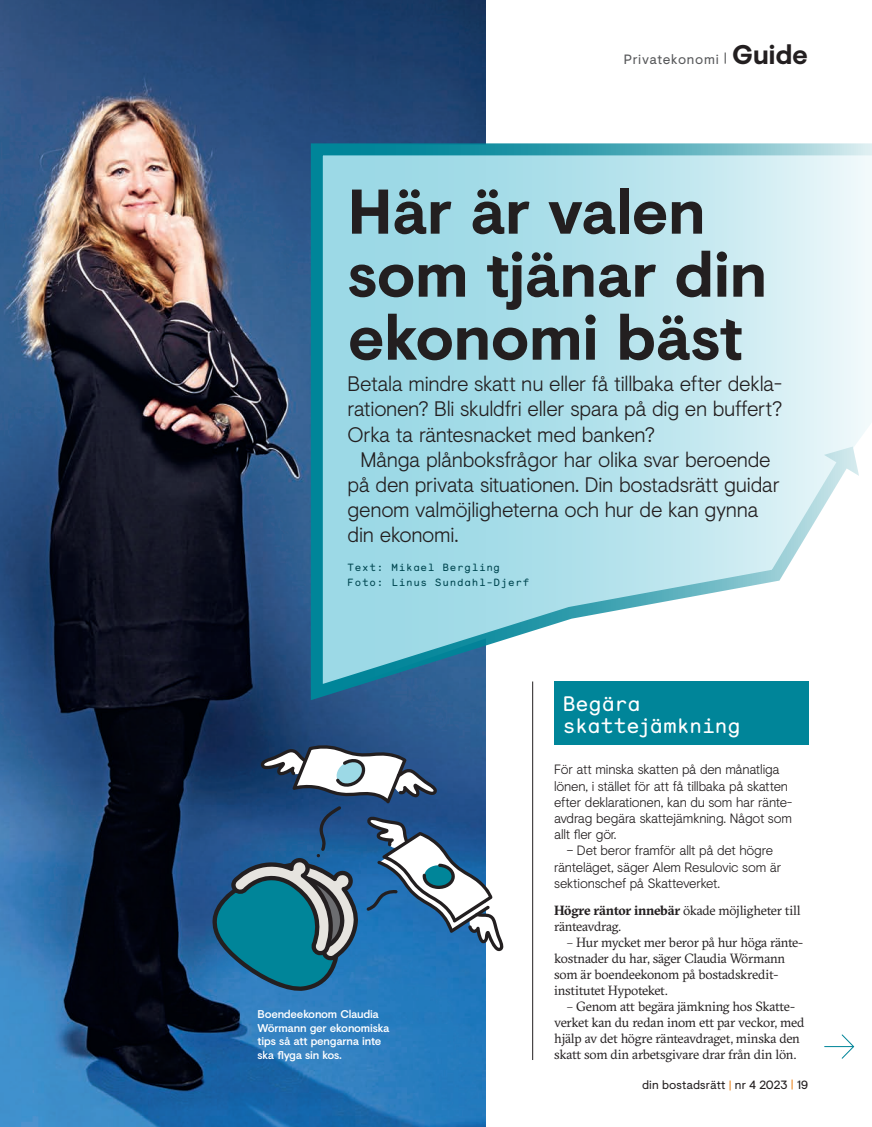
<style>
.page{position:relative;width:872px;height:1127px;background:#fff}
.page>*{position:absolute;margin:0;border:0;box-sizing:border-box;transform-origin:0 0}
.t1{font:700 63px/63px "Visuelt";letter-spacing:-.015em;color:#231f20}
.t2{font:300 21px/25.2px "Visuelt";letter-spacing:-.015em;color:#231f20;text-align:justify}
.t3{font:21px/22.5px "Monosten";letter-spacing:-.005em;color:#fff}
.t4{font:300 13.5px/16.2px "Visuelt";letter-spacing:-.02em;color:#231f20}
.t5{font:13.5px "Visuelt";letter-spacing:.055em;color:#57585a}
.t6{font:13.35px/16px "GT Sectra";letter-spacing:-.02em;color:#231f20}
.t7{font:12px "Visuelt";letter-spacing:.01em;color:#231f20}
.t8{font:500 11.25px/13.5px "Visuelt";letter-spacing:-.02em;color:#fff}
.t9{font:10.5px/14.4px "Monosten";letter-spacing:.075em;color:#004650}
.s1{font-weight:700;font-size:27px;color:#231f20}
.s2{font-weight:700}
.s3{color:#ea841f}
</style>
<div class="page">
<img style="left:0;top:0;width:485px;height:1127px">
<svg style="left:305px;top:137px;width:567px;height:565px;background:#b1dce7"></svg>
<svg style="left:824px;top:446px;width:35px;height:30px"></svg>
<hr style="left:532px;top:681px;width:1px;height:379px;background:#231f20">
<div style="left:554px;top:681px;width:254px;height:64px;background:#008599"></div>
<svg style="left:212px;top:744px;width:292px;height:248px"></svg>
<svg style="left:824px;top:1034px;width:31px;height:25px"></svg>
<p class="t5" style="left:624px;top:49px;width:186px">Privatekonomi | <span class="s1">Guide</span></p>
<h1 class="t1" style="left:348px;top:178px;width:421px">Här är valen som tjänar din ekonomi bäst</h1>
<h2 class="t2" style="left:348px;top:370px;width:436px">Betala mindre skatt nu eller få tillbaka efter dekla&shy;rationen? Bli skuldfri eller spara på dig en buffert?<br>Orka ta räntesnacket med banken?</h2>
<h2 class="t2" style="left:348px;top:446px;width:434px;text-align:left;text-indent:13px">Många plånboksfrågor har olika svar beroende på den privata situationen. Din bostadsrätt guidar genom valmöjligheterna och hur de kan gynna din ekonomi.</h2>
<p class="t9" style="left:348px;top:560px;width:183px">Text: Mikael Bergling<br>Foto: Linus Sundahl-Djerf</p>
<p class="t8" style="left:257px;top:1007px;width:133px">Boendeekonom Claudia<br>Wörmann ger ekonomiska tips så att pengarna inte ska flyga sin kos.</p>
<h2 class="t3" style="left:562px;top:692px;width:180px">Begära skattejämkning</h2>
<p class="t4" style="left:554px;top:761px;width:239px">För att minska skatten på den månatliga lönen, i stället för att få tillbaka på skatten efter deklarationen, kan du som har ränte&shy;avdrag begära skattejämkning. Något som allt fler gör.</p>
<p class="t4" style="left:554px;top:842px;width:229px;text-indent:13px">– Det beror framför allt på det högre ränteläget, säger Alem Resulovic som är sektionschef på Skatteverket.</p>
<p class="t6" style="left:554px;top:902px;width:248px"><span class="s2">Högre räntor innebär</span> ökade möjligheter till ränteavdrag.</p>
<p class="t6" style="left:554px;top:934px;width:250px;text-indent:13px">– Hur mycket mer beror på hur höga ränte&shy;kostnader du har, säger Claudia Wörmann som är boendeekonom på bostadskredit&shy;institutet Hypoteket.</p>
<p class="t6" style="left:554px;top:998px;width:252px;text-align:center">– Genom att begära jämkning hos Skatte&shy;verket kan du redan inom ett par veckor, med hjälp av det högre ränteavdraget, minska den skatt som din arbetsgivare drar från din lön.</p>
<p class="t7" style="left:642px;top:1076px;width:168px">din bostadsrätt <span class="s3">|</span> nr 4 2023 <span class="s3">|</span> 19</p>
</div>
